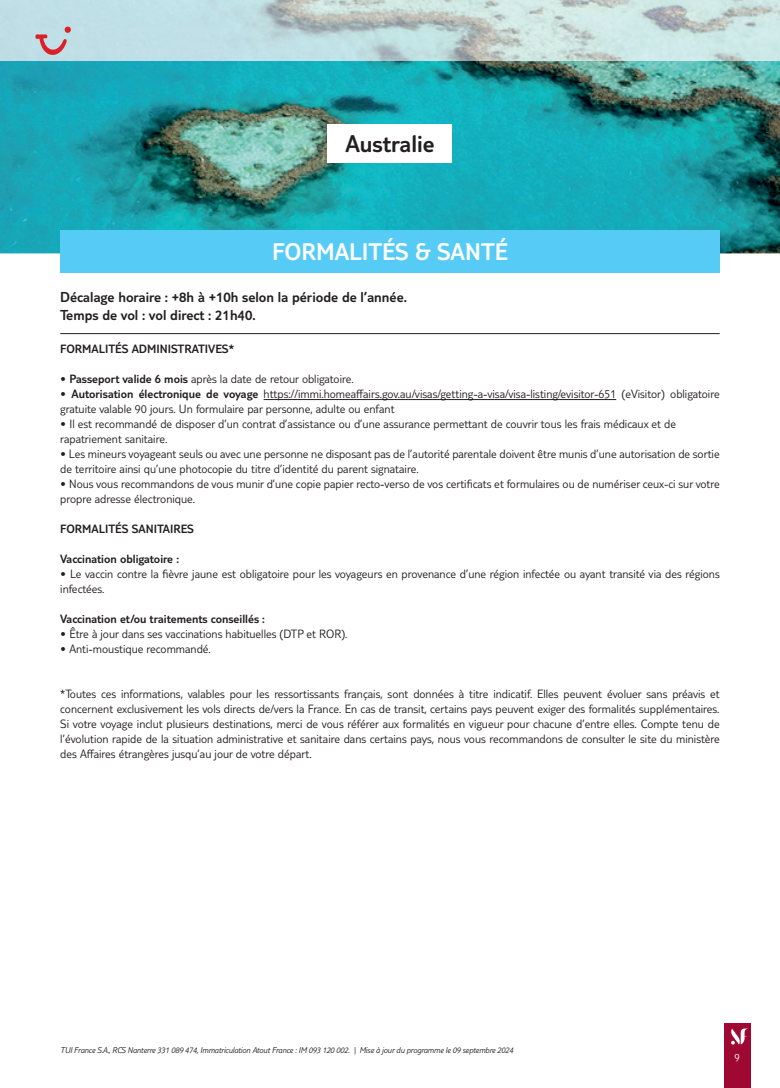
<style>
.page{position:relative;width:780px;height:1088px;background:#fff}
.page>*{position:absolute;margin:0;border:0;box-sizing:border-box;transform-origin:0 0}
.t1{font:300 25px "TUI Type";color:#fff}
.t2{font:300 25px "TUI Type";color:#231f20}
.t3{font:300 15px/18px "TUI Type";color:#231f20}
.t4{font:300 12.5px/15px "TUI Type";color:#231f20}
.t5{font:300 12.5px "TUI Type";color:#231f20}
.t6{font:300 11.25px "TUI Type";color:#fff}
.t7{font:italic 300 8.75px "TUI Type";letter-spacing:-.02em;color:#231f20}
.s1{font-style:inherit}
</style>
<div class="page">
<div style="left:724px;top:1023px;width:26px;height:65px;background:#9e0832"></div>
<svg style="left:731px;top:1028px;width:17px;height:16px"></svg>
<img style="left:0;top:60px;width:780px;height:193px">
<img style="left:0;top:0;width:780px;height:60px">
<div style="left:327px;top:124px;width:125px;height:39px;background:#fff"></div>
<hr style="left:60px;top:333px;width:659px;height:1px;background:#231f20">
<hr style="left:263px;top:399px;width:353px;height:1px;background:#231f20">
<div style="left:60px;top:230px;width:659px;height:43px;background:#56cbf5"></div>
<svg style="left:35px;top:27px;width:36px;height:33px"></svg>
<h1 class="t2" style="left:345px;top:129px;width:91px">Australie</h1>
<h1 class="t1" style="left:272px;top:237px;width:237px">FORMALITÉS &amp; SANTÉ</h1>
<p class="t3" style="left:60px;top:288px;width:348px">Décalage horaire : +8h à +10h selon la période de l’année.<br>Temps de vol : vol direct : 21h40.</p>
<p class="t5" style="left:60px;top:341px;width:175px">FORMALITÉS ADMINISTRATIVES*</p>
<p class="t4" style="left:60px;top:371px;width:295px">• <span class="s1">Passeport valide 6 mois</span> après la date de retour obligatoire.</p>
<p class="t4" style="left:60px;top:386px;width:661px">• <span class="s1">Autorisation électronique de voyage</span> https://immi.homeaffairs.gov.au/visas/getting-a-visa/visa-listing/evisitor-651 (eVisitor) obligatoire gratuite valable 90 jours. Un formulaire par personne, adulte ou enfant</p>
<p class="t4" style="left:60px;top:416px;width:617px">• Il est recommandé de disposer d’un contrat d’assistance ou d’une assurance permettant de couvrir tous les frais médicaux et de rapatriement sanitaire.</p>
<p class="t4" style="left:60px;top:446px;width:661px">• Les mineurs voyageant seuls ou avec une personne ne disposant pas de l’autorité parentale doivent être munis d’une autorisation de sortie de territoire ainsi qu’une photocopie du titre d’identité du parent signataire.</p>
<p class="t4" style="left:60px;top:476px;width:661px">• Nous vous recommandons de vous munir d’une copie papier recto-verso de vos certificats et formulaires ou de numériser ceux-ci sur votre propre adresse électronique.</p>
<p class="t5" style="left:60px;top:521px;width:135px">FORMALITÉS SANITAIRES</p>
<p class="t5" style="left:60px;top:551px;width:120px">Vaccination obligatoire :</p>
<p class="t4" style="left:60px;top:566px;width:661px">• Le vaccin contre la fièvre jaune est obligatoire pour les voyageurs en provenance d’une région infectée ou ayant transité via des régions infectées.</p>
<p class="t5" style="left:60px;top:611px;width:206px">Vaccination et/ou traitements conseillés :</p>
<p class="t4" style="left:60px;top:626px;width:289px">• Être à jour dans ses vaccinations habituelles (DTP et ROR).</p>
<p class="t4" style="left:60px;top:641px;width:152px">• Anti-moustique recommandé.</p>
<p class="t4" style="left:60px;top:686px;width:661px;text-align:justify">*Toutes ces informations, valables pour les ressortissants français, sont données à titre indicatif. Elles peuvent évoluer sans préavis et concernent exclusivement les vols directs de/vers la France. En cas de transit, certains pays peuvent exiger des formalités supplémentaires.<br>Si votre voyage inclut plusieurs destinations, merci de vous référer aux formalités en vigueur pour chacune d’entre elles. Compte tenu de l’évolution rapide de la situation administrative et sanitaire dans certains pays, nous vous recommandons de consulter le site du ministère des Affaires étrangères jusqu’au jour de votre départ.</p>
<p class="t7" style="left:60px;top:1045px;width:454px">TUI France S.A., RCS Nanterre 331 089 474, Immatriculation Atout France : IM 093 120 002. | Mise à jour du programme le 09 septembre 2024</p>
<p class="t6" style="left:734px;top:1050px;width:7px">9</p>
</div>
